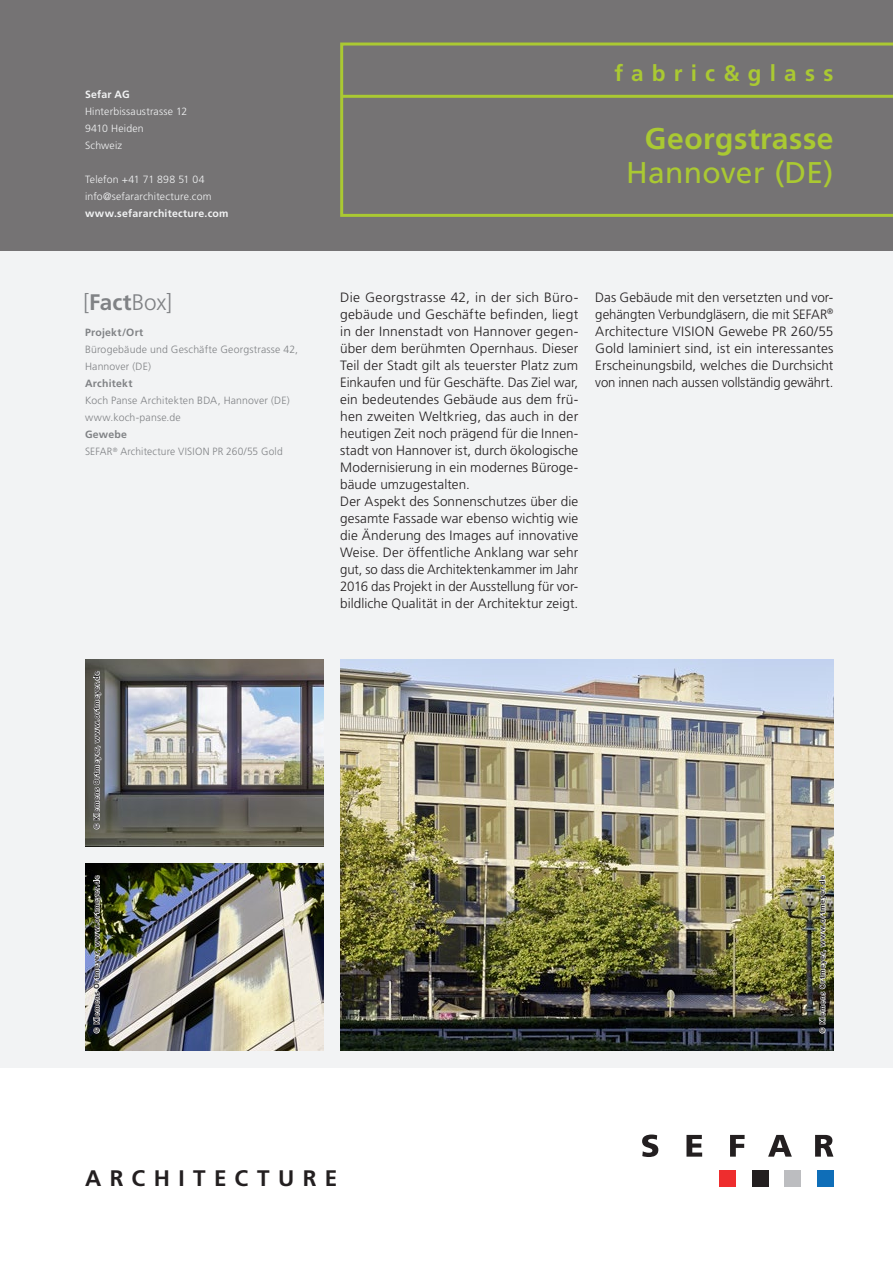
<style>
.page{position:relative;width:893px;height:1263px;background:#fff}
.page>*{position:absolute;margin:0;border:0;box-sizing:border-box;transform-origin:0 0}
.t1{font:700 30px "Frutiger LT Std";letter-spacing:.015em;color:#aac932}
.t2{font:30px "Frutiger LT Std";letter-spacing:.01em;color:#aac932}
.DE___Gesperrt_370{font:700 22.5px "Frutiger LT Std";letter-spacing:.375em;color:#231f20}
.t3{font:700 22.5px "Frutiger LT Std";letter-spacing:.365em;color:#aac932}
.t4{font:300 22.5px "Frutiger LT Std";color:#808285}
.t5{font:300 13.5px/17px "Frutiger LT Std";color:#231f20;text-align:justify}
.DE___Beschriebe_grau{font:300 10.5px/17px "Frutiger LT Std";letter-spacing:.015em;color:#808285}
.t6{font:300 10.5px "Frutiger LT Std";letter-spacing:.015em;color:#f2f3f4}
.t7{font:700 10.5px "Frutiger LT Std";letter-spacing:.02em;color:#f2f3f4}
.DE___Beschriebe_grau-2{font:700 10.5px "Frutiger LT Std";letter-spacing:.025em;color:#808285}
.DE{font:700 7.5px "Frutiger LT Std";letter-spacing:.065em;color:#231f20}
.s1{font-weight:700}
</style>
<div class="page">
<div style="left:817px;top:1170px;width:16px;height:16px;background:#0f6eb8"></div>
<div style="left:784px;top:1170px;width:17px;height:16px;background:#bcbdc0"></div>
<div style="left:752px;top:1170px;width:16px;height:16px;background:#231f20"></div>
<div style="left:719px;top:1170px;width:17px;height:16px;background:#ee2d2e"></div>
<svg style="left:642px;top:1134px;width:16px;height:23px"></svg>
<svg style="left:686px;top:1135px;width:16px;height:22px"></svg>
<svg style="left:730px;top:1135px;width:15px;height:22px"></svg>
<svg style="left:768px;top:1135px;width:24px;height:22px"></svg>
<svg style="left:815px;top:1135px;width:18px;height:22px"></svg>
<div style="left:0;top:0;width:893px;height:1067px;background:#f2f3f4"></div>
<div style="left:0;top:0;width:893px;height:251px;background:#757374"></div>
<img style="left:340px;top:659px;width:493px;height:391px">
<img style="left:85px;top:659px;width:238px;height:187px">
<img style="left:85px;top:863px;width:238px;height:187px">
<svg style="left:92px;top:670px;width:10px;height:160px"></svg>
<svg style="left:92px;top:874px;width:10px;height:160px"></svg>
<img style="left:818px;top:874px;width:10px;height:160px">
<svg style="left:340px;top:43px;width:553px;height:174px"></svg>
<hr style="left:342px;top:95px;width:551px;height:3px;background:#aac932">
<p class="t7" style="left:85px;top:88px;width:46px">Sefar AG</p>
<p class="t6" style="left:85px;top:105px;width:104px">Hinterbissaustrasse 12</p>
<p class="t6" style="left:85px;top:122px;width:60px">9410 Heiden</p>
<p class="t6" style="left:85px;top:139px;width:39px">Schweiz</p>
<p class="t6" style="left:85px;top:173px;width:121px">Telefon +41 71 898 51 04</p>
<p class="t6" style="left:85px;top:190px;width:128px">info@sefararchitecture.com</p>
<p class="t7" style="left:85px;top:207px;width:145px">www.sefararchitecture.com</p>
<p class="t4" style="left:83px;top:290px;width:90px">[<span class="s1">Fact</span>Box]</p>
<p class="DE___Beschriebe_grau-2" style="left:85px;top:326px;width:60px">Projekt/Ort</p>
<p class="DE___Beschriebe_grau" style="left:85px;top:341px;width:215px">Bürogebäude und Geschäfte Georgstrasse 42,<br>Hannover (DE)</p>
<p class="DE___Beschriebe_grau-2" style="left:85px;top:377px;width:49px">Architekt</p>
<p class="DE___Beschriebe_grau" style="left:85px;top:392px;width:206px">Koch Panse Architekten BDA, Hannover (DE) www.koch-panse.de</p>
<p class="DE___Beschriebe_grau-2" style="left:85px;top:428px;width:44px">Gewebe</p>
<p class="DE___Beschriebe_grau" style="left:85px;top:443px;width:199px">SEFAR<sup>®</sup> Architecture VISION PR 260/55 Gold</p>
<p class="DE" style="left:92px;top:829px;width:160px;rotate:-90deg">© Klemens Ortmeyer, www.ortmeyer.de</p>
<p class="t3" style="left:614px;top:60px;width:220px">fabric&amp;glass</p>
<p class="t1" style="left:645px;top:121px;width:190px">Georgstrasse</p>
<p class="t2" style="left:626px;top:155px;width:209px">Hannover (DE)</p>
<p class="t5" style="left:340px;top:289px;width:240px">Die Georgstrasse 42, in der sich Büro&shy;gebäude und Geschäfte befinden, liegt in der Innenstadt von Hannover gegen&shy;über dem berühmten Opernhaus. Dieser Teil der Stadt gilt als teuerster Platz zum Einkaufen und für Geschäfte. Das Ziel war, ein bedeutendes Gebäude aus dem frü&shy;hen zweiten Weltkrieg, das auch in der heutigen Zeit noch prägend für die Innen&shy;stadt von Hannover ist, durch ökologische Modernisierung in ein modernes Büroge&shy;bäude umzugestalten.</p>
<p class="t5" style="left:340px;top:493px;width:240px">Der Aspekt des Sonnenschutzes über die gesamte Fassade war ebenso wichtig wie die Änderung des Images auf innovative Weise. Der öffentliche Anklang war sehr gut, so dass die Architektenkammer im Jahr 2016 das Projekt in der Ausstellung für vor&shy;bildliche Qualität in der Architektur zeigt.</p>
<p class="t5" style="left:595px;top:289px;width:240px">Das Gebäude mit den versetzten und vor&shy;gehängten Verbundgläsern, die mit SEFAR<sup>® </sup>Architecture VISION Gewebe PR 260/55<br>Gold laminiert sind, ist ein interessantes Erscheinungsbild, welches die Durchsicht von innen nach aussen vollständig gewährt.</p>
<p class="DE" style="left:92px;top:1033px;width:160px;rotate:-90deg">© Klemens Ortmeyer, www.ortmeyer.de</p>
<p class="DE" style="left:818px;top:1033px;width:160px;rotate:-90deg">© Klemens Ortmeyer, www.ortmeyer.de</p>
<p class="DE___Gesperrt_370" style="left:85px;top:1165px;width:254px">ARCHITECTURE</p>
</div>
